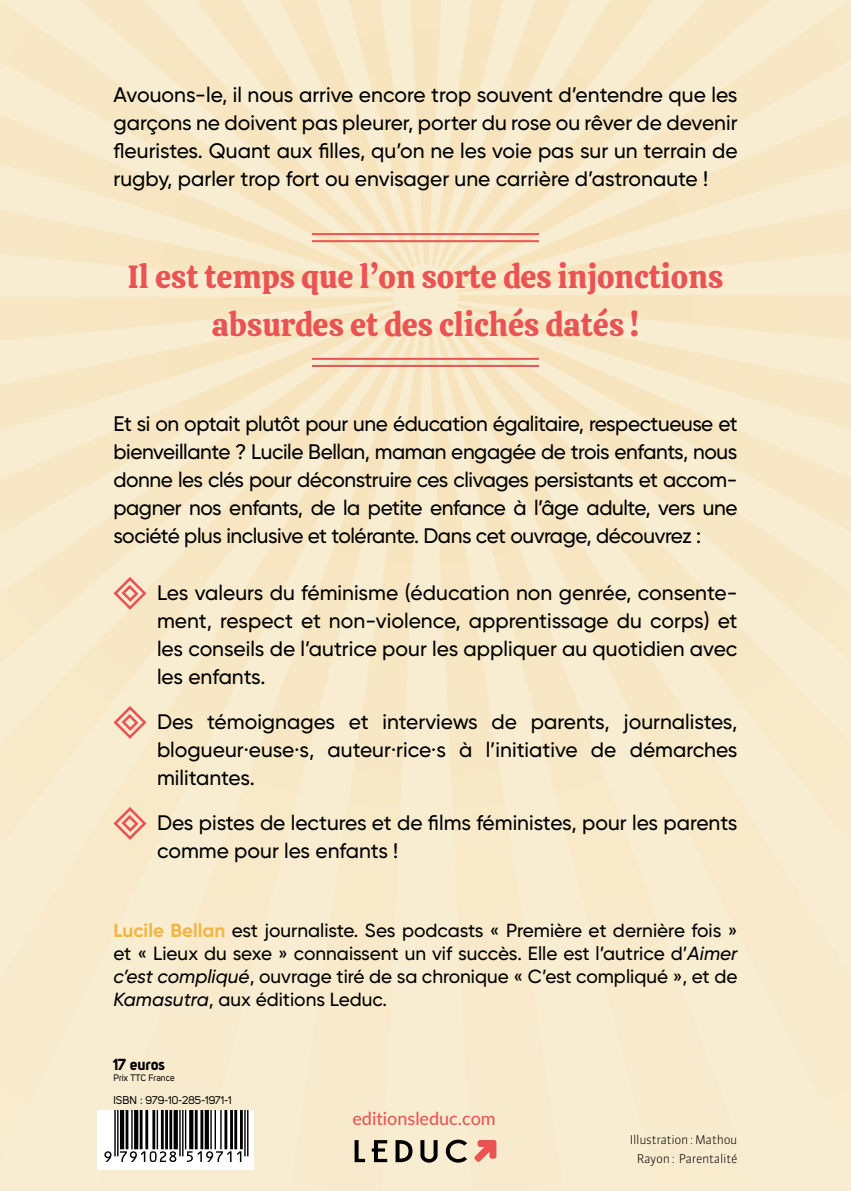
<style>
.page{position:relative;width:851px;height:1191px;background:#fff}
.page>*{position:absolute;margin:0;border:0;box-sizing:border-box;transform-origin:0 0}
.t1{font:32px/48px "Calistoga";color:#ea5354;text-align:center}
.t2{font:500 21px/28px "Gilroy";color:#000;text-align:justify}
.t3{font:500 19px/23px "Gilroy";color:#000;text-align:justify}
.t4{font:500 18px "Lato";color:#ea5354}
.t5{font:15.8px "Uni Sans Bold";color:#000}
.t6{font:300 12px/18.4px "Sanuk";letter-spacing:-.03em;color:#000;text-align:center}
.t7{font:11.2px "Uni Sans Regular";color:#000}
.t8{font:9.2px "Uni Sans Regular";color:#000}
.s1{font-weight:700;color:#f0b642}
.s2{font-style:italic}
</style>
<div class="page">
<img style="left:0;top:0;width:647px;height:1191px">
<div style="left:98px;top:1110px;width:156px;height:59px;background:#fff"></div>
<svg style="left:104px;top:1110px;width:144px;height:52px"></svg>
<svg style="left:354px;top:1140px;width:11px;height:22px"></svg>
<svg style="left:372px;top:1140px;width:15px;height:22px"></svg>
<svg style="left:395px;top:1140px;width:17px;height:22px"></svg>
<svg style="left:420px;top:1140px;width:17px;height:22px"></svg>
<svg style="left:446px;top:1139px;width:21px;height:23px"></svg>
<svg style="left:474px;top:1140px;width:22px;height:22px"></svg>
<hr style="left:312px;top:240px;width:227px;height:2px;background:#ea5354">
<hr style="left:312px;top:233px;width:227px;height:2px;background:#ea5354">
<hr style="left:312px;top:365px;width:227px;height:2px;background:#ea5354">
<hr style="left:312px;top:358px;width:227px;height:2px;background:#ea5354">
<svg style="left:112px;top:575px;width:36px;height:36px"></svg>
<svg style="left:112px;top:704px;width:36px;height:36px"></svg>
<svg style="left:112px;top:805px;width:36px;height:37px"></svg>
<p class="t2" style="left:113px;top:80px;width:625px">Avouons-le, il nous arrive encore trop souvent d’entendre que les garçons ne doivent pas pleurer, porter du rose ou rêver de devenir fleuristes. Quant aux filles, qu’on ne les voie pas sur un terrain de rugby, parler trop fort ou envisager une carrière d’astronaute !</p>
<h1 class="t1" style="left:128px;top:251px;width:597px">Il est temps que l’on sorte des injonctions absurdes et des clichés datés !</h1>
<p class="t2" style="left:113px;top:410px;width:625px">Et si on optait plutôt pour une éducation égalitaire, respectueuse et bienveillante ? Lucile Bellan, maman engagée de trois enfants, nous donne les clés pour déconstruire ces clivages persistants et accom&shy;pagner nos enfants, de la petite enfance à l’âge adulte, vers une société plus inclusive et tolérante. Dans cet ouvrage, découvrez :</p>
<p class="t2" style="left:157px;top:578px;width:582px">Les valeurs du féminisme (éducation non genrée, consente&shy;ment, respect et non-violence, apprentissage du corps) et les conseils de l’autrice pour les appliquer au quotidien avec les enfants.</p>
<p class="t2" style="left:157px;top:707px;width:582px">Des témoignages et interviews de parents, journalistes, blogueur·euse·s, auteur·rice·s à l’initiative de démarches militantes.</p>
<p class="t2" style="left:157px;top:808px;width:582px">Des pistes de lectures et de films féministes, pour les parents comme pour les enfants !</p>
<p class="t3" style="left:113px;top:919px;width:625px"><span class="s1">Lucile Bellan</span> est journaliste. Ses podcasts « Première et dernière fois » et « Lieux du sexe » connaissent un vif succès. Elle est l’autrice d’<span class="s2">Aimer c’est compliqué</span>, ouvrage tiré de sa chronique « C’est compliqué », et de <span class="s2">Kamasutra</span>, aux éditions Leduc.</p>
<p class="t5" style="left:113px;top:1055px;width:53px">17 euros</p>
<p class="t8" style="left:113px;top:1073px;width:63px">Prix TTC France</p>
<p class="t7" style="left:113px;top:1093px;width:120px">ISBN : 979-10-285-1971-1</p>
<p class="t4" style="left:352px;top:1105px;width:145px">editionsleduc.com</p>
<p class="t6" style="left:630px;top:1130px;width:109px">Illustration : Mathou<br>Rayon : Parentalité</p>
</div>
